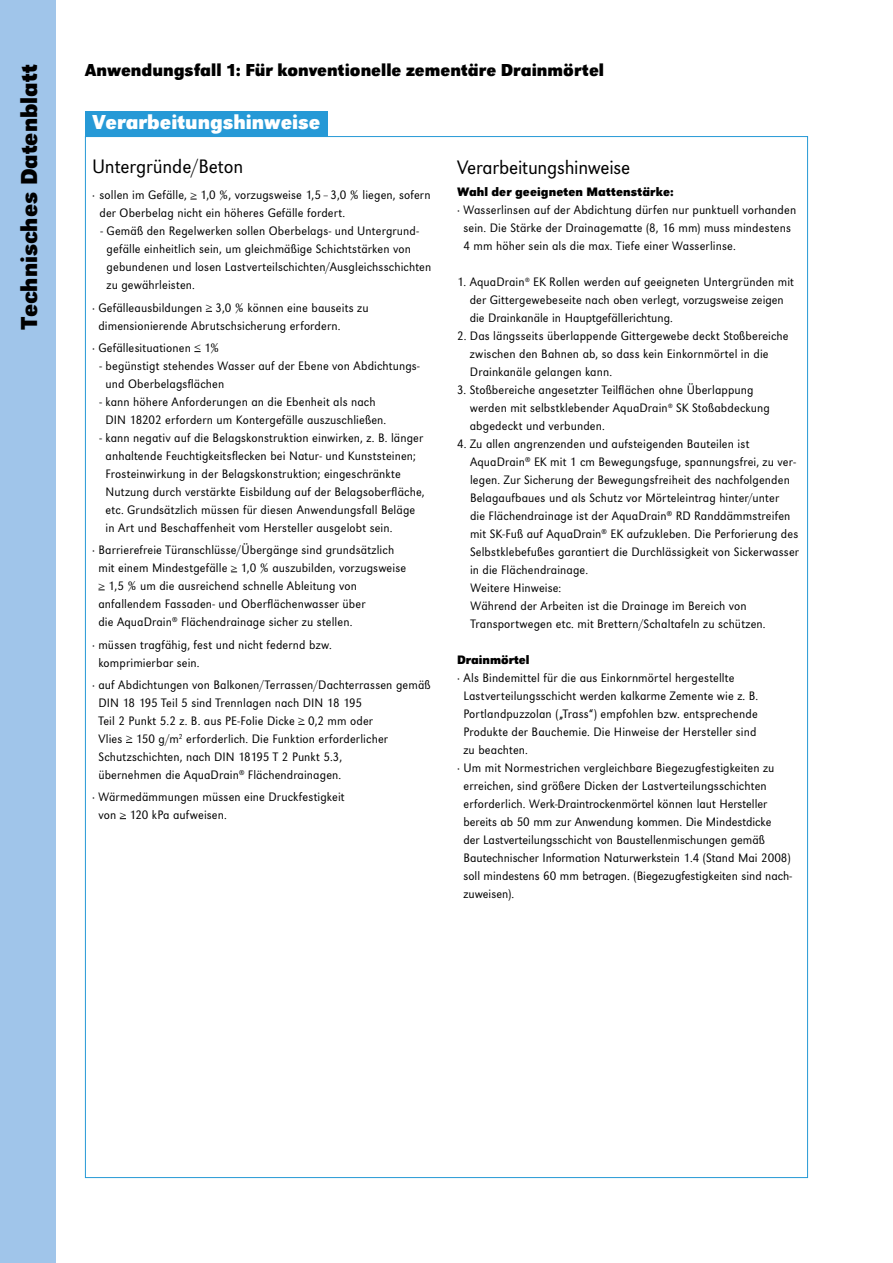
<style>
.page{position:relative;width:893px;height:1263px;background:#fff}
.page>*{position:absolute;margin:0;border:0;box-sizing:border-box;transform-origin:0 0}
.t1{font:700 24px "URW Grotesk Nar";color:#000}
.t2{font:700 21px "URW Grotesk Nar";color:#fff}
.t3{font:300 20.25px "URW Grotesk Nar";letter-spacing:-.01em;color:#000}
.t4{font:700 18px "URW Grotesk Nar";color:#000}
.t5{font:300 12.75px/18px "URW Grotesk Nar";letter-spacing:.01em;color:#000}
.t6{font:700 12.75px "URW Grotesk Nar";letter-spacing:.01em;color:#000}
</style>
<div class="page">
<div style="left:0;top:0;width:55px;height:1263px;background:#a0c5ea"></div>
<div style="left:85px;top:111px;width:242px;height:26px;background:#2699d6"></div>
<h1 class="t1" style="left:15px;top:329px;width:266px;rotate:-90deg">Technisches Datenblatt</h1>
<h3 class="t4" style="left:85px;top:60px;width:521px">Anwendungsfall 1: Für konventionelle zementäre Drainmörtel</h3>
<h2 class="t2" style="left:92px;top:110px;width:229px">Verarbeitungshinweise</h2>
<h3 class="t3" style="left:92px;top:154px;width:153px">Untergründe/Beton</h3>
<p class="t5" style="left:100px;top:186px;width:333px;text-indent:-7px">· sollen im Gefälle, &gt; 1,0 %, vorzugsweise 1,5 – 3,0 % liegen, sofern der Oberbelag nicht ein höheres Gefälle fordert.</p>
<p class="t5" style="left:107px;top:222px;width:326px;text-indent:-6px">- Gemäß den Regelwerken sollen Oberbelags- und Untergrund&shy;gefälle einheitlich sein, um gleichmäßige Schichtstärken von gebundenen und losen Lastverteilschichten/Ausgleichsschichten zu gewährleisten.</p>
<p class="t5" style="left:98px;top:298px;width:272px;text-indent:-6px">· Gefälleausbildungen &gt; 3,0 % können eine bauseits zu dimensionierende Abrutschsicherung erfordern.</p>
<p class="t5" style="left:92px;top:339px;width:129px">· Gefällesituationen &lt; 1%</p>
<p class="t5" style="left:106px;top:357px;width:316px;text-indent:-6px">- begünstigt stehendes Wasser auf der Ebene von Abdichtungs&shy;und Oberbelagsflächen</p>
<p class="t5" style="left:106px;top:393px;width:282px;text-indent:-6px">- kann höhere Anforderungen an die Ebenheit als nach<br>DIN 18202 erfordern um Kontergefälle auszuschließen.</p>
<p class="t5" style="left:106px;top:429px;width:321px;text-indent:-6px">- kann negativ auf die Belagskonstruktion einwirken, z. B. länger anhaltende Feuchtigkeitsflecken bei Natur- und Kunststeinen; Frosteinwirkung in der Belagskonstruktion; eingeschränkte Nutzung durch verstärkte Eisbildung auf der Belagsoberfläche, etc. Grundsätzlich müssen für diesen Anwendungsfall Beläge in Art und Beschaffenheit vom Hersteller ausgelobt sein.</p>
<p class="t5" style="left:98px;top:541px;width:309px;text-indent:-6px">· Barrierefreie Türanschlüsse/Übergänge sind grundsätzlich mit einem Mindestgefälle &gt; 1,0 % auszubilden, vorzugsweise &gt; 1,5 % um die ausreichend schnelle Ableitung von anfallendem Fassaden- und Oberflächenwasser über<br>die AquaDrain<sup>®</sup> Flächendrainage sicher zu stellen.</p>
<p class="t5" style="left:98px;top:635px;width:235px;text-indent:-6px">· müssen tragfähig, fest und nicht federnd bzw. komprimierbar sein.</p>
<p class="t5" style="left:98px;top:675px;width:334px;text-indent:-6px">· auf Abdichtungen von Balkonen/Terrassen/Dachterrassen gemäß DIN 18 195 Teil 5 sind Trennlagen nach DIN 18 195<br>Teil 2 Punkt 5.2 z. B. aus PE-Folie Dicke &gt; 0,2 mm oder<br>Vlies &gt; 150 g/m<sup>2</sup> erforderlich. Die Funktion erforderlicher Schutzschichten, nach DIN 18195 T 2 Punkt 5.3,<br>übernehmen die AquaDrain<sup>®</sup> Flächendrainagen.</p>
<p class="t5" style="left:98px;top:788px;width:248px;text-indent:-6px">· Wärmedämmungen müssen eine Druckfestigkeit von &gt; 120 kPa aufweisen.</p>
<h3 class="t3" style="left:457px;top:155px;width:175px">Verarbeitungshinweise</h3>
<p class="t6" style="left:457px;top:184px;width:218px">Wahl der geeigneten Mattenstärke:</p>
<p class="t5" style="left:463px;top:200px;width:334px;text-indent:-6px">· Wasserlinsen auf der Abdichtung dürfen nur punktuell vorhanden sein. Die Stärke der Drainagematte (8, 16 mm) muss mindestens<br>4 mm höher sein als die max. Tiefe einer Wasserlinse.</p>
<p class="t5" style="left:470px;top:272px;width:326px;text-indent:-13px">1. AquaDrain<sup>®</sup> EK Rollen werden auf geeigneten Untergründen mit der Gittergewebeseite nach oben verlegt, vorzugsweise zeigen die Drainkanäle in Hauptgefällerichtung.</p>
<p class="t5" style="left:470px;top:326px;width:320px;text-indent:-13px">2. Das längsseits überlappende Gittergewebe deckt Stoßbereiche zwischen den Bahnen ab, so dass kein Einkornmörtel in die<br>Drainkanäle gelangen kann.</p>
<p class="t5" style="left:470px;top:380px;width:301px;text-indent:-13px">3. Stoßbereiche angesetzter Teilflächen ohne Überlappung werden mit selbstklebender AquaDrain<sup>®</sup> SK Stoßabdeckung abgedeckt und verbunden.</p>
<p class="t5" style="left:470px;top:434px;width:330px;text-indent:-13px">4. Zu allen angrenzenden und aufsteigenden Bauteilen ist AquaDrain<sup>®</sup> EK mit 1 cm Bewegungsfuge, spannungsfrei, zu ver&shy;legen. Zur Sicherung der Bewegungsfreiheit des nachfolgenden Belagaufbaues und als Schutz vor Mörteleintrag hinter/unter<br>die Flächendrainage ist der AquaDrain<sup>®</sup> RD Randdämmstreifen mit SK-Fuß auf AquaDrain<sup>®</sup> EK aufzukleben. Die Perforierung des Selbstklebefußes garantiert die Durchlässigkeit von Sickerwasser in die Flächendrainage.<br>Weitere Hinweise:<br>Während der Arbeiten ist die Drainage im Bereich von Transportwegen etc. mit Brettern/Schaltafeln zu schützen.</p>
<p class="t6" style="left:457px;top:652px;width:74px">Drainmörtel</p>
<p class="t5" style="left:457px;top:668px;width:279px">· Als Bindemittel für die aus Einkornmörtel hergestellte</p>
<p class="t5" style="left:463px;top:686px;width:296px">Lastverteilungsschicht werden kalkarme Zemente wie z. B.</p>
<p class="t5" style="left:463px;top:705px;width:296px">Portlandpuzzolan („Trass“) empfohlen bzw. entsprechende</p>
<p class="t5" style="left:463px;top:723px;width:294px">Produkte der Bauchemie. Die Hinweise der Hersteller sind</p>
<p class="t5" style="left:463px;top:741px;width:66px">zu beachten.</p>
<p class="t5" style="left:457px;top:759px;width:319px">· Um mit Normestrichen vergleichbare Biegezugfestigkeiten zu</p>
<p class="t5" style="left:463px;top:777px;width:305px">erreichen, sind größere Dicken der Lastverteilungsschichten</p>
<p class="t5" style="left:463px;top:795px;width:305px">erforderlich. Werk-Draintrockenmörtel können laut Hersteller</p>
<p class="t5" style="left:463px;top:813px;width:309px">bereits ab 50 mm zur Anwendung kommen. Die Mindestdicke</p>
<p class="t5" style="left:463px;top:831px;width:303px">der Lastverteilungsschicht von Baustellenmischungen gemäß</p>
<p class="t5" style="left:463px;top:849px;width:329px">Bautechnischer Information Naturwerkstein 1.4 (Stand Mai 2008)</p>
<p class="t5" style="left:463px;top:867px;width:330px">soll mindestens 60 mm betragen. (Biegezugfestigkeiten sind nach-</p>
<p class="t5" style="left:463px;top:885px;width:52px">zuweisen).</p>
</div>
